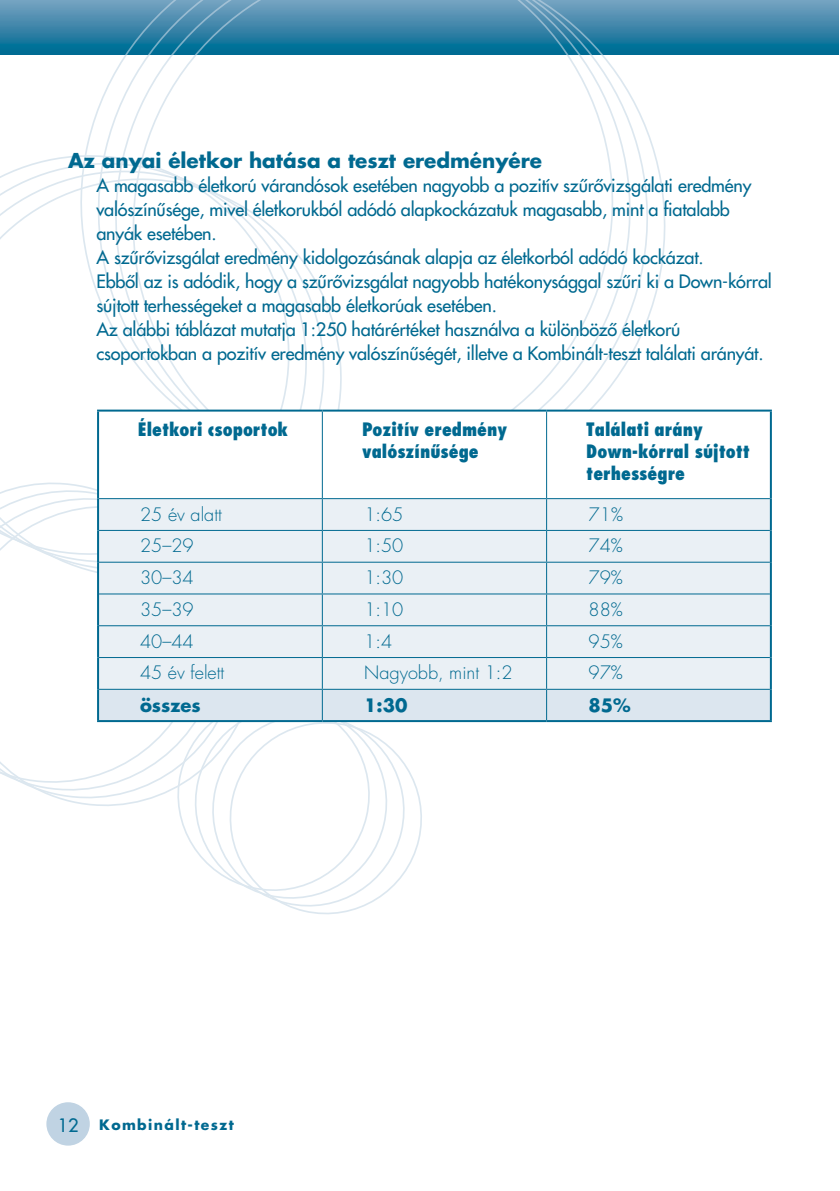
<style>
.page{position:relative;width:840px;height:1191px;background:#fff}
.page>*{position:absolute;margin:0;border:0;box-sizing:border-box;transform-origin:0 0}
.t1{font:700 20px "H Futura";color:#006990}
.t2{font:18px/24px "H Futura";letter-spacing:-.01em;color:#006990}
.t3{font:300 18px "H Futura";color:#006990}
.t4{font:800 18px/22px "H Futura Cond";color:#006990}
.t5{font:700 18px "H Futura";color:#006990}
.t6{font:700 14px "H Futura";letter-spacing:.1em;color:#006990}
.s1{font-weight:400;font-size:18px}
</style>
<div class="page">
<div style="left:0;top:1px;width:838px;height:53px;background:linear-gradient(to bottom,#7aa1c0,#006992)"></div>
<svg style="left:413px;top:722px;width:17px;height:136px"></svg>
<svg style="left:655px;top:1px;width:18px;height:297px"></svg>
<svg style="left:290px;top:722px;width:123px;height:193px"></svg>
<svg style="left:638px;top:1px;width:17px;height:342px"></svg>
<svg style="left:272px;top:722px;width:123px;height:185px"></svg>
<svg style="left:55px;top:1px;width:583px;height:408px"></svg>
<svg style="left:0;top:136px;width:308px;height:273px"></svg>
<svg style="left:0;top:482px;width:169px;height:314px"></svg>
<svg style="left:169px;top:722px;width:209px;height:177px"></svg>
<div style="left:46px;top:1102px;width:44px;height:43px;background:#c0d3e3;border-radius:50%"></div>
<svg style="left:99px;top:411px;width:670px;height:87px"></svg>
<div style="left:99px;top:499px;width:670px;height:190px;background:#eaf0f5"></div>
<div style="left:99px;top:690px;width:670px;height:30px;background:#dce6ef"></div>
<hr style="left:97px;top:411px;width:2px;height:87px;background:#006990">
<hr style="left:97px;top:409px;width:225px;height:2px;background:#006990">
<hr style="left:321px;top:411px;width:1px;height:87px;background:#006990">
<hr style="left:322px;top:409px;width:224px;height:2px;background:#006990">
<hr style="left:546px;top:411px;width:1px;height:87px;background:#006990">
<hr style="left:546px;top:409px;width:225px;height:2px;background:#006990">
<hr style="left:769px;top:411px;width:2px;height:87px;background:#006990">
<hr style="left:97px;top:498px;width:2px;height:32px;background:#006990">
<hr style="left:97px;top:530px;width:2px;height:32px;background:#006990">
<hr style="left:97px;top:562px;width:2px;height:32px;background:#006990">
<hr style="left:97px;top:594px;width:2px;height:32px;background:#006990">
<hr style="left:97px;top:626px;width:2px;height:31px;background:#006990">
<hr style="left:97px;top:657px;width:2px;height:32px;background:#006990">
<hr style="left:99px;top:498px;width:223px;height:1px;background:#006990">
<hr style="left:99px;top:530px;width:223px;height:1px;background:#006990">
<hr style="left:99px;top:561px;width:223px;height:1px;background:#006990">
<hr style="left:99px;top:593px;width:223px;height:1px;background:#006990">
<hr style="left:99px;top:625px;width:223px;height:1px;background:#006990">
<hr style="left:99px;top:657px;width:223px;height:1px;background:#006990">
<hr style="left:321px;top:499px;width:1px;height:31px;background:#006990">
<hr style="left:321px;top:531px;width:1px;height:30px;background:#006990">
<hr style="left:321px;top:562px;width:1px;height:31px;background:#006990">
<hr style="left:321px;top:594px;width:1px;height:31px;background:#006990">
<hr style="left:321px;top:626px;width:1px;height:31px;background:#006990">
<hr style="left:321px;top:658px;width:1px;height:31px;background:#006990">
<hr style="left:322px;top:498px;width:224px;height:1px;background:#006990">
<hr style="left:322px;top:530px;width:224px;height:1px;background:#006990">
<hr style="left:322px;top:561px;width:224px;height:1px;background:#006990">
<hr style="left:322px;top:593px;width:224px;height:1px;background:#006990">
<hr style="left:322px;top:625px;width:224px;height:1px;background:#006990">
<hr style="left:322px;top:657px;width:224px;height:1px;background:#006990">
<hr style="left:546px;top:499px;width:1px;height:31px;background:#006990">
<hr style="left:546px;top:531px;width:1px;height:30px;background:#006990">
<hr style="left:546px;top:562px;width:1px;height:31px;background:#006990">
<hr style="left:546px;top:594px;width:1px;height:31px;background:#006990">
<hr style="left:546px;top:626px;width:1px;height:31px;background:#006990">
<hr style="left:546px;top:658px;width:1px;height:31px;background:#006990">
<hr style="left:546px;top:498px;width:223px;height:1px;background:#006990">
<hr style="left:769px;top:498px;width:2px;height:32px;background:#006990">
<hr style="left:769px;top:530px;width:2px;height:32px;background:#006990">
<hr style="left:769px;top:562px;width:2px;height:32px;background:#006990">
<hr style="left:769px;top:594px;width:2px;height:32px;background:#006990">
<hr style="left:769px;top:626px;width:2px;height:31px;background:#006990">
<hr style="left:769px;top:657px;width:2px;height:32px;background:#006990">
<hr style="left:546px;top:530px;width:223px;height:1px;background:#006990">
<hr style="left:546px;top:561px;width:223px;height:1px;background:#006990">
<hr style="left:546px;top:593px;width:223px;height:1px;background:#006990">
<hr style="left:546px;top:625px;width:223px;height:1px;background:#006990">
<hr style="left:546px;top:657px;width:223px;height:1px;background:#006990">
<hr style="left:97px;top:689px;width:2px;height:31px;background:#006990">
<hr style="left:99px;top:689px;width:223px;height:1px;background:#006990">
<hr style="left:97px;top:720px;width:225px;height:2px;background:#006990">
<hr style="left:321px;top:690px;width:1px;height:30px;background:#006990">
<hr style="left:322px;top:689px;width:224px;height:1px;background:#006990">
<hr style="left:322px;top:720px;width:224px;height:2px;background:#006990">
<hr style="left:546px;top:690px;width:1px;height:30px;background:#006990">
<hr style="left:546px;top:689px;width:223px;height:1px;background:#006990">
<hr style="left:769px;top:689px;width:2px;height:31px;background:#006990">
<hr style="left:546px;top:720px;width:225px;height:2px;background:#006990">
<p class="t1" style="left:68px;top:147px;width:475px">Az anyai életkor hatása a teszt eredményére</p>
<p class="t2" style="left:96px;top:173px;width:676px">A magasabb életkorú várandósok esetében nagyobb a pozitív szûrôvizsgálati eredmény valószínûsége, mivel életkorukból adódó alapkockázatuk magasabb, mint a fiatalabb anyák esetében.<br>A szûrôvizsgálat eredmény kidolgozásának alapja az életkorból adódó kockázat.<br>Ebbôl az is adódik, hogy a szûrôvizsgálat nagyobb hatékonysággal szûri ki a Down-kórral sújtott terhességeket a magasabb életkorúak esetében.<br>Az alábbi táblázat mutatja 1:250 határértéket használva a különbözô életkorú csoportokban a pozitív eredmény valószínûségét, illetve a Kombinált-teszt találati arányát.</p>
<p class="t4" style="left:138px;top:418px;width:152px">Életkori csoportok</p>
<p class="t4" style="left:362px;top:418px;width:147px">Pozitív eredmény valószínûsége</p>
<p class="t4" style="left:586px;top:418px;width:165px">Találati arány<br>Down-kórral sújtott terhességre</p>
<p class="t3" style="left:140px;top:502px;width:83px">25 év alatt</p>
<p class="t3" style="left:364px;top:502px;width:41px">1:65</p>
<p class="t3" style="left:588px;top:502px;width:36px">71%</p>
<p class="t3" style="left:140px;top:534px;width:55px">25–29</p>
<p class="t3" style="left:364px;top:534px;width:41px">1:50</p>
<p class="t3" style="left:588px;top:534px;width:36px">74%</p>
<p class="t3" style="left:140px;top:566px;width:55px">30–34</p>
<p class="t3" style="left:364px;top:566px;width:41px">1:30</p>
<p class="t3" style="left:588px;top:566px;width:36px">79%</p>
<p class="t3" style="left:140px;top:597px;width:55px">35–39</p>
<p class="t3" style="left:364px;top:597px;width:41px">1:10</p>
<p class="t3" style="left:588px;top:597px;width:36px">88%</p>
<p class="t3" style="left:140px;top:629px;width:55px">40–44</p>
<p class="t3" style="left:364px;top:629px;width:29px">1:4</p>
<p class="t3" style="left:588px;top:629px;width:36px">95%</p>
<p class="t3" style="left:140px;top:661px;width:86px">45 év felett</p>
<p class="t3" style="left:364px;top:661px;width:150px">Nagyobb, mint 1:2</p>
<p class="t3" style="left:588px;top:661px;width:36px">97%</p>
<p class="t5" style="left:140px;top:692px;width:62px">összes</p>
<p class="t5" style="left:364px;top:692px;width:45px">1:30</p>
<p class="t5" style="left:588px;top:692px;width:44px">85%</p>
<p class="t6" style="left:58px;top:1115px;width:177px"><span class="s1">12</span> Kombinált-teszt</p>
</div>
